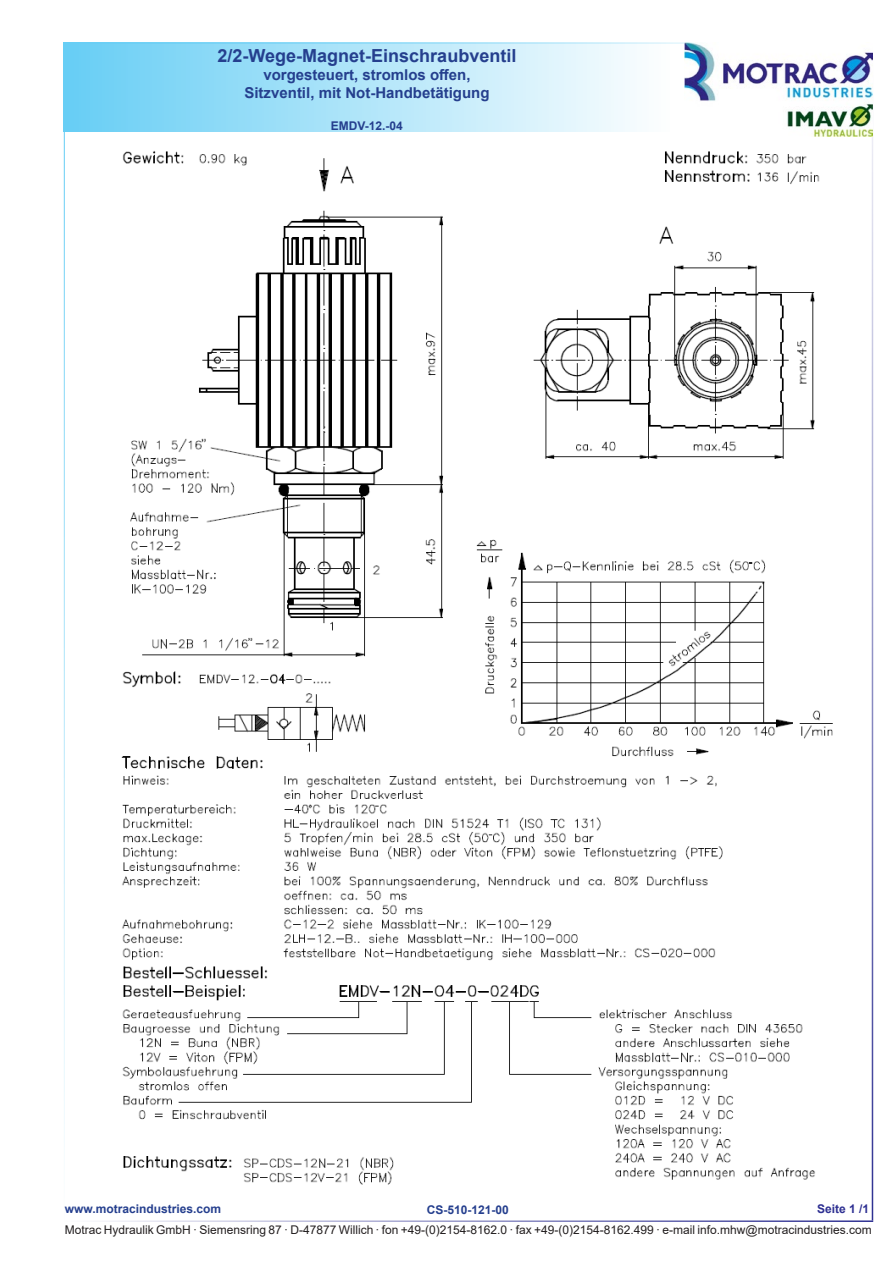
<style>
.page{position:relative;width:893px;height:1263px;background:#fff}
.page>*{position:absolute;margin:0;border:0;box-sizing:border-box;transform-origin:0 0}
.t1{font:700 18px "Arial";color:#253f8e}
.t2{font:700 15px/18px "Arial";color:#253f8e;text-align:center}
.t3{font:12px "Arial";color:#231f20}
.t4{font:700 12px "Arial";color:#253f8e}
.t5{font:700 12px "Arial";color:#2e3092}
</style>
<div class="page">
<div style="left:64px;top:43px;width:606px;height:89px;background:linear-gradient(to right,#66cef5,#fdfefe)"></div>
<hr style="left:64px;top:43px;width:808px;height:1px;background:#67cef5">
<hr style="left:64px;top:1220px;width:809px;height:2px;background:#2e3092">
<hr style="left:64px;top:43px;width:1px;height:1177px;background:#67cef5">
<hr style="left:872px;top:43px;width:1px;height:1177px;background:#2e3092">
<img style="left:685px;top:43px;width:187px;height:93px">
<img style="left:121px;top:151px;width:712px;height:1034px">
<h1 class="t1" style="left:218px;top:43px;width:300px">2/2-Wege-Magnet-Einschraubventil</h1>
<p class="t2" style="left:244px;top:66px;width:247px">vorgesteuert, stromlos offen,<br>Sitzventil, mit Not-Handbetätigung</p>
<p class="t4" style="left:331px;top:117px;width:74px">EMDV-12.-04</p>
<p class="t4" style="left:65px;top:1201px;width:158px">www.motracindustries.com</p>
<p class="t5" style="left:817px;top:1201px;width:54px">Seite 1 /1</p>
<p class="t3" style="left:65px;top:1221px;width:808px">Motrac Hydraulik GmbH · Siemensring 87 · D-47877 Willich · fon +49-(0)2154-8162.0 · fax +49-(0)2154-8162.499 · e-mail info.mhw@motracindustries.com</p>
<p class="t4" style="left:427px;top:1202px;width:84px">CS-510-121-00</p>
</div>
